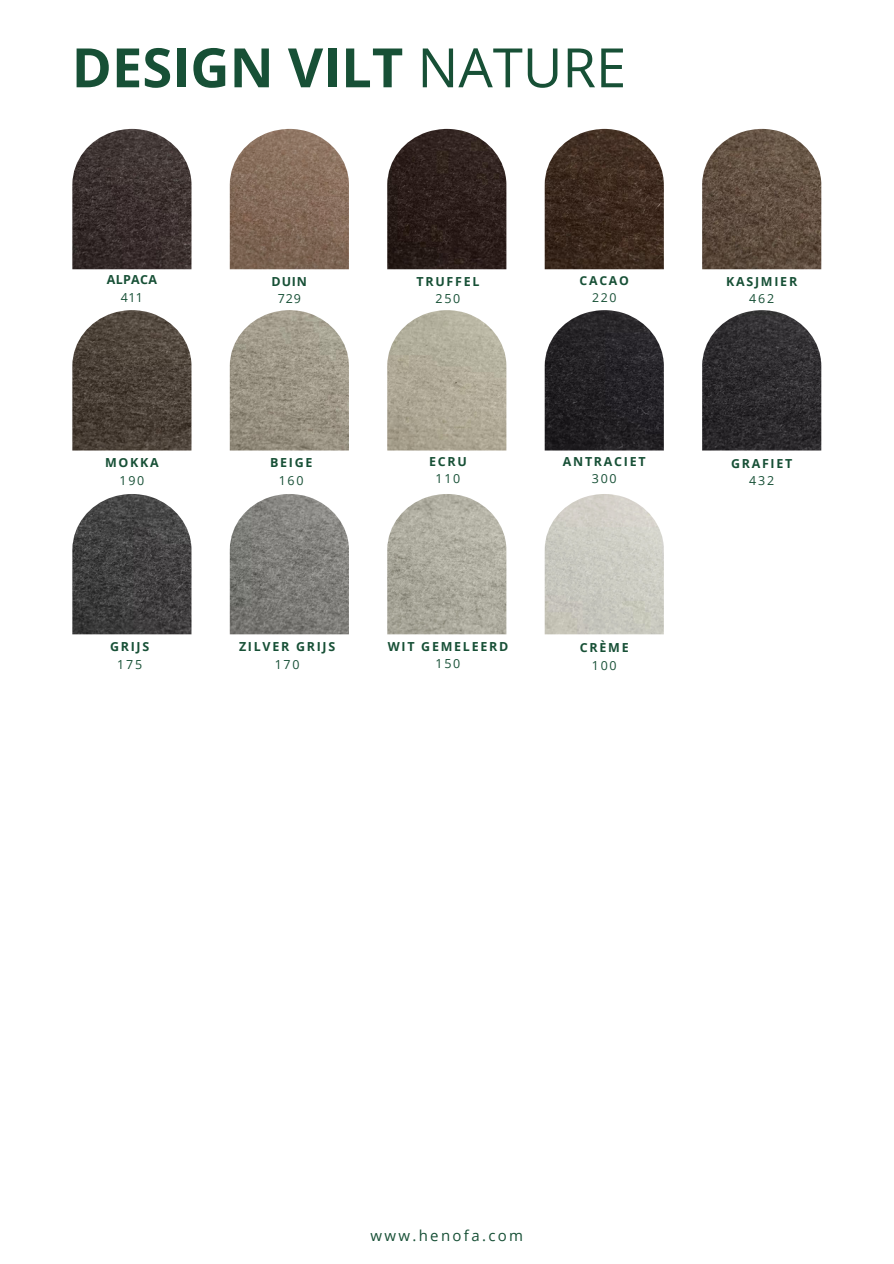
<style>
.page{position:relative;width:894px;height:1264px;background:#fff}
.page>*{position:absolute;margin:0;border:0;box-sizing:border-box;transform-origin:0 0}
.t1{font:700 54.3px "Open Sans";color:#175036}
.t2{font:15px "Open Sans";letter-spacing:.155em;color:#175036}
.t3{font:700 12.45px "Open Sans";letter-spacing:.14em;color:#175036}
.t4{font:12.45px "Open Sans";letter-spacing:.14em;color:#175036}
.t5{font:700 12.3px "Open Sans";letter-spacing:.14em;color:#175036}
.t6{font:12.3px "Open Sans";color:#175036}
.s1{font-weight:400}
</style>
<div class="page">
<img style="left:72px;top:129px;width:119px;height:140px">
<img style="left:230px;top:129px;width:119px;height:140px">
<img style="left:387px;top:129px;width:119px;height:140px">
<img style="left:544px;top:129px;width:119px;height:140px">
<img style="left:230px;top:310px;width:119px;height:140px">
<img style="left:702px;top:310px;width:119px;height:140px">
<img style="left:544px;top:310px;width:119px;height:140px">
<img style="left:387px;top:310px;width:119px;height:140px">
<img style="left:544px;top:494px;width:119px;height:140px">
<img style="left:702px;top:129px;width:119px;height:140px">
<img style="left:72px;top:494px;width:119px;height:140px">
<img style="left:72px;top:310px;width:119px;height:140px">
<img style="left:230px;top:494px;width:119px;height:140px">
<img style="left:387px;top:494px;width:119px;height:140px">
<p class="t1" style="left:72px;top:29px;width:556px">DESIGN VILT <span class="s1">NATURE</span></p>
<p class="t3" style="left:107px;top:271px;width:52px">ALPACA</p>
<p class="t4" style="left:121px;top:288px;width:23px">411</p>
<p class="t3" style="left:271px;top:272px;width:37px">DUIN</p>
<p class="t4" style="left:278px;top:290px;width:25px">729</p>
<p class="t3" style="left:416px;top:272px;width:64px">TRUFFEL</p>
<p class="t4" style="left:435px;top:290px;width:26px">250</p>
<p class="t5" style="left:579px;top:272px;width:51px">CACAO</p>
<p class="t6" style="left:592px;top:288px;width:26px">220</p>
<p class="t3" style="left:105px;top:454px;width:55px">MOKKA</p>
<p class="t4" style="left:119px;top:471px;width:26px">190</p>
<p class="t3" style="left:270px;top:454px;width:44px">BEIGE</p>
<p class="t4" style="left:279px;top:471px;width:26px">160</p>
<p class="t3" style="left:429px;top:452px;width:39px">ECRU</p>
<p class="t4" style="left:435px;top:470px;width:26px">110</p>
<p class="t3" style="left:562px;top:452px;width:84px">ANTRACIET</p>
<p class="t4" style="left:591px;top:470px;width:26px">300</p>
<p class="t3" style="left:110px;top:638px;width:41px">GRIJS</p>
<p class="t4" style="left:117px;top:655px;width:26px">175</p>
<p class="t3" style="left:239px;top:638px;width:98px">ZILVER GRIJS</p>
<p class="t4" style="left:274px;top:655px;width:26px">170</p>
<p class="t3" style="left:387px;top:637px;width:122px">WIT GEMELEERD</p>
<p class="t4" style="left:435px;top:654px;width:26px">150</p>
<p class="t3" style="left:579px;top:639px;width:50px">CRÈME</p>
<p class="t4" style="left:591px;top:656px;width:26px">100</p>
<p class="t3" style="left:726px;top:273px;width:72px">KASJMIER</p>
<p class="t4" style="left:749px;top:290px;width:26px">462</p>
<p class="t3" style="left:730px;top:454px;width:63px">GRAFIET</p>
<p class="t4" style="left:749px;top:471px;width:26px">432</p>
<h2 class="t2" style="left:370px;top:1224px;width:154px">www.henofa.com</h2>
</div>
